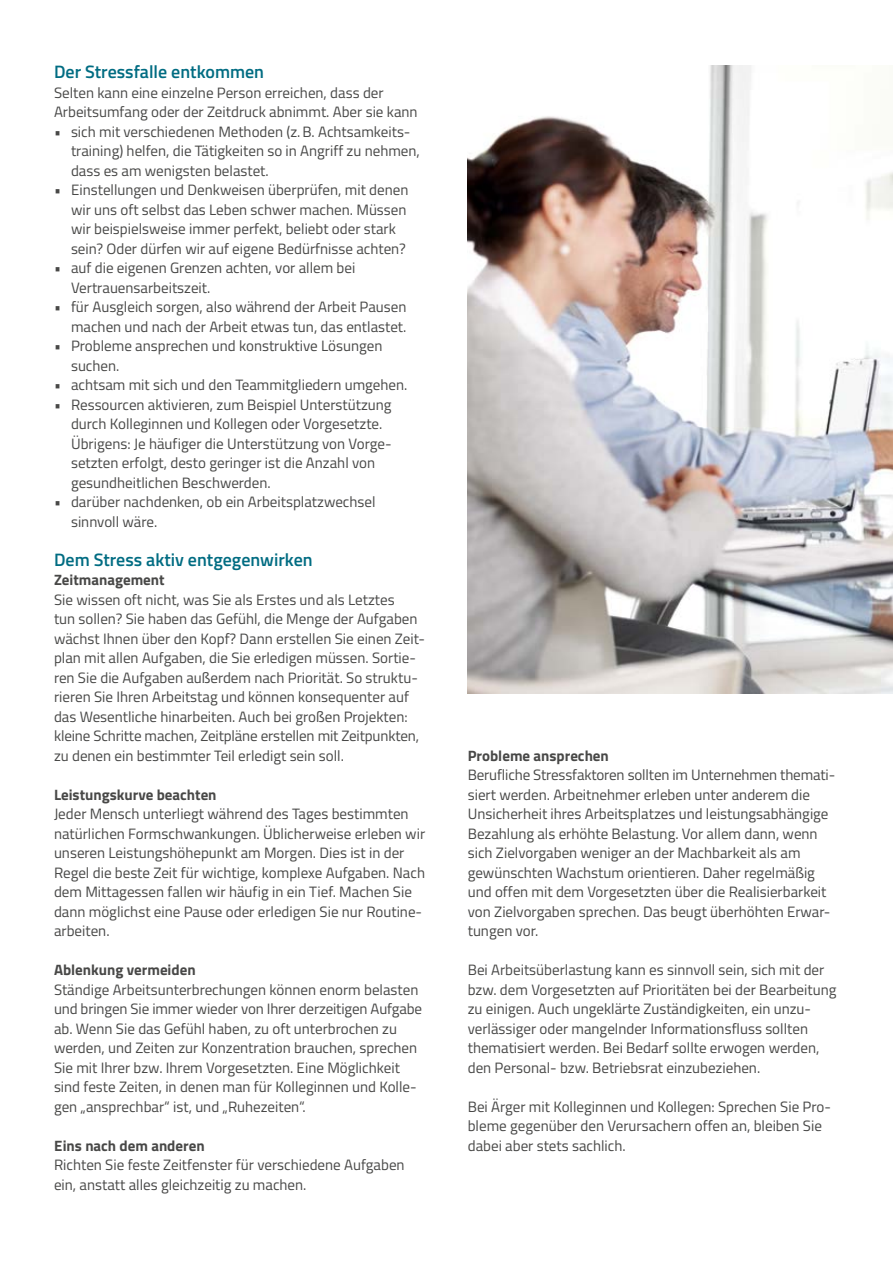
<style>
.page{position:relative;width:893px;height:1263px;background:#fff}
.page>*{position:absolute;margin:0;border:0;box-sizing:border-box;transform-origin:0 0}
.t1{font:600 18px "BGEK Titillium";color:#006c82}
.t2{font:15px/19.5px "BGEK Titillium";color:#484847}
.t3{font:700 15px "BGEK Titillium";color:#484847}
</style>
<div class="page">
<img style="left:468px;top:66px;width:425px;height:627px">
<p class="t1" style="left:54px;top:58px;width:212px">Der Stressfalle entkommen</p>
<p class="t2" style="left:54px;top:82px;width:365px">Selten kann eine einzelne Person erreichen, dass der<br>Arbeitsumfang oder der Zeitdruck abnimmt. Aber sie kann</p>
<p class="t2" style="left:71px;top:121px;width:350px;text-indent:-17px">• sich mit verschiedenen Methoden (z.B. Achtsamkeits&shy;training) helfen, die Tätigkeiten so in Angriff zu nehmen, dass es am wenigsten belastet.</p>
<p class="t2" style="left:71px;top:179px;width:339px;text-indent:-17px">• Einstellungen und Denkweisen überprüfen, mit denen wir uns oft selbst das Leben schwer machen. Müssen wir beispielsweise immer perfekt, beliebt oder stark sein? Oder dürfen wir auf eigene Bedürfnisse achten?</p>
<p class="t2" style="left:71px;top:257px;width:286px;text-indent:-17px">• auf die eigenen Grenzen achten, vor allem bei<br>Vertrauensarbeitszeit.</p>
<p class="t2" style="left:54px;top:296px;width:354px;text-align:right">• für Ausgleich sorgen, also während der Arbeit Pausen machen und nach der Arbeit etwas tun, das entlastet.</p>
<p class="t2" style="left:71px;top:335px;width:313px;text-indent:-17px">• Probleme ansprechen und konstruktive Lösungen suchen.</p>
<p class="t2" style="left:54px;top:374px;width:355px">• achtsam mit sich und den Teammitgliedern umgehen.</p>
<p class="t2" style="left:71px;top:394px;width:322px;text-indent:-17px">• Ressourcen aktivieren, zum Beispiel Unterstützung durch Kolleginnen und Kollegen oder Vorgesetzte.<br>Übrigens: Je häufiger die Unterstützung von Vorge&shy;setzten erfolgt, desto geringer ist die Anzahl von gesundheitlichen Beschwerden.</p>
<p class="t2" style="left:71px;top:491px;width:306px;text-indent:-17px">• darüber nachdenken, ob ein Arbeitsplatzwechsel sinnvoll wäre.</p>
<p class="t1" style="left:54px;top:546px;width:260px">Dem Stress aktiv entgegenwirken</p>
<p class="t3" style="left:54px;top:568px;width:112px">Zeitmanagement</p>
<p class="t2" style="left:54px;top:589px;width:373px">Sie wissen oft nicht, was Sie als Erstes und als Letztes<br>tun sollen? Sie haben das Gefühl, die Menge der Aufgaben wächst Ihnen über den Kopf? Dann erstellen Sie einen Zeit&shy;plan mit allen Aufgaben, die Sie erledigen müssen. Sortie&shy;ren Sie die Aufgaben außerdem nach Priorität. So struktu&shy;rieren Sie Ihren Arbeitstag und können konsequenter auf das Wesentliche hinarbeiten. Auch bei großen Projekten: kleine Schritte machen, Zeitpläne erstellen mit Zeitpunkten, zu denen ein bestimmter Teil erledigt sein soll.</p>
<p class="t3" style="left:54px;top:783px;width:164px">Leistungskurve beachten</p>
<p class="t2" style="left:54px;top:803px;width:373px">Jeder Mensch unterliegt während des Tages bestimmten natürlichen Formschwankungen. Üblicherweise erleben wir unseren Leistungshöhepunkt am Morgen. Dies ist in der Regel die beste Zeit für wichtige, komplexe Aufgaben. Nach dem Mittagessen fallen wir häufig in ein Tief. Machen Sie dann möglichst eine Pause oder erledigen Sie nur Routine&shy;arbeiten.</p>
<p class="t3" style="left:54px;top:958px;width:143px">Ablenkung vermeiden</p>
<p class="t2" style="left:54px;top:979px;width:370px">Ständige Arbeitsunterbrechungen können enorm belasten und bringen Sie immer wieder von Ihrer derzeitigen Aufgabe ab. Wenn Sie das Gefühl haben, zu oft unterbrochen zu werden, und Zeiten zur Konzentration brauchen, sprechen Sie mit Ihrer bzw. Ihrem Vorgesetzten. Eine Möglichkeit sind feste Zeiten, in denen man für Kolleginnen und Kolle&shy;gen „ansprechbar“ ist, und „Ruhezeiten“.</p>
<p class="t3" style="left:54px;top:1134px;width:152px">Eins nach dem anderen</p>
<p class="t2" style="left:54px;top:1154px;width:352px">Richten Sie feste Zeitfenster für verschiedene Aufgaben ein, anstatt alles gleichzeitig zu machen.</p>
<p class="t3" style="left:468px;top:744px;width:143px">Probleme ansprechen</p>
<p class="t2" style="left:468px;top:764px;width:369px">Berufliche Stressfaktoren sollten im Unternehmen themati&shy;siert werden. Arbeitnehmer erleben unter anderem die Unsicherheit ihres Arbeitsplatzes und leistungsabhängige Bezahlung als erhöhte Belastung. Vor allem dann, wenn sich Zielvorgaben weniger an der Machbarkeit als am gewünschten Wachstum orientieren. Daher regelmäßig und offen mit dem Vorgesetzten über die Realisierbarkeit von Zielvorgaben sprechen. Das beugt überhöhten Erwar&shy;tungen vor.</p>
<p class="t2" style="left:468px;top:959px;width:370px">Bei Arbeitsüberlastung kann es sinnvoll sein, sich mit der bzw. dem Vorgesetzten auf Prioritäten bei der Bearbeitung zu einigen. Auch ungeklärte Zuständigkeiten, ein unzu&shy;verlässiger oder mangelnder Informationsfluss sollten thematisiert werden. Bei Bedarf sollte erwogen werden, den Personal- bzw. Betriebsrat einzubeziehen.</p>
<p class="t2" style="left:468px;top:1096px;width:365px">Bei Ärger mit Kolleginnen und Kollegen: Sprechen Sie Pro&shy;bleme gegenüber den Verursachern offen an, bleiben Sie dabei aber stets sachlich.</p>
</div>
